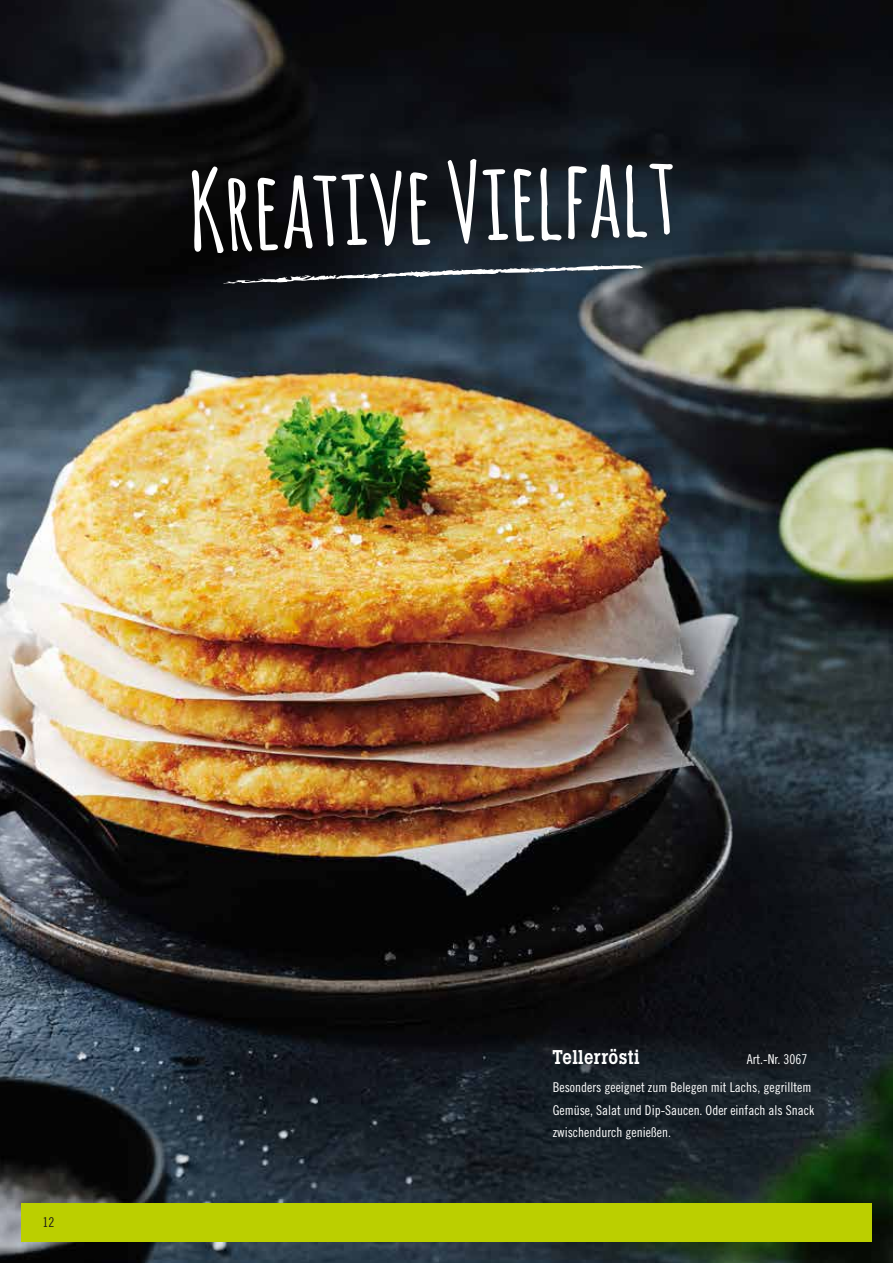
<style>
.page{position:relative;width:893px;height:1263px;background:#fff}
.page>*{position:absolute;margin:0;border:0;box-sizing:border-box;transform-origin:0 0}
.t1{font:700 108px "Amatic";color:#fff}
.t2{font:600 condensed 19.5px "Lubalin Graph Std";letter-spacing:.02em;color:#fff}
.t3{font:13.5px/22.5px "Trade Gothic LT Std Cn 18";color:#fff}
.t4{font:13.5px "Trade Gothic LT Std Cn 18";color:#1a1a18}
</style>
<div class="page">
<img style="left:0;top:0;width:893px;height:1263px">
<div style="left:21px;top:1203px;width:851px;height:39px;background:#bbcf00"></div>
<svg style="left:223px;top:264px;width:421px;height:20px;background:#414a53"></svg>
<h1 class="t1" style="left:187px;top:135px;width:488px;rotate:-2deg">Kreative Vielfalt</h1>
<p class="t4" style="left:43px;top:1214px;width:13px">12</p>
<h2 class="t2" style="left:553px;top:1044px;width:88px">Tellerrösti</h2>
<p class="t3" style="left:747px;top:1047px;width:62px">Art.-Nr. 3067</p>
<p class="t3" style="left:553px;top:1076px;width:263px">Besonders geeignet zum Belegen mit Lachs, gegrilltem<br>Gemüse, Salat und Dip-Saucen. Oder einfach als Snack zwischendurch genießen.</p>
</div>
